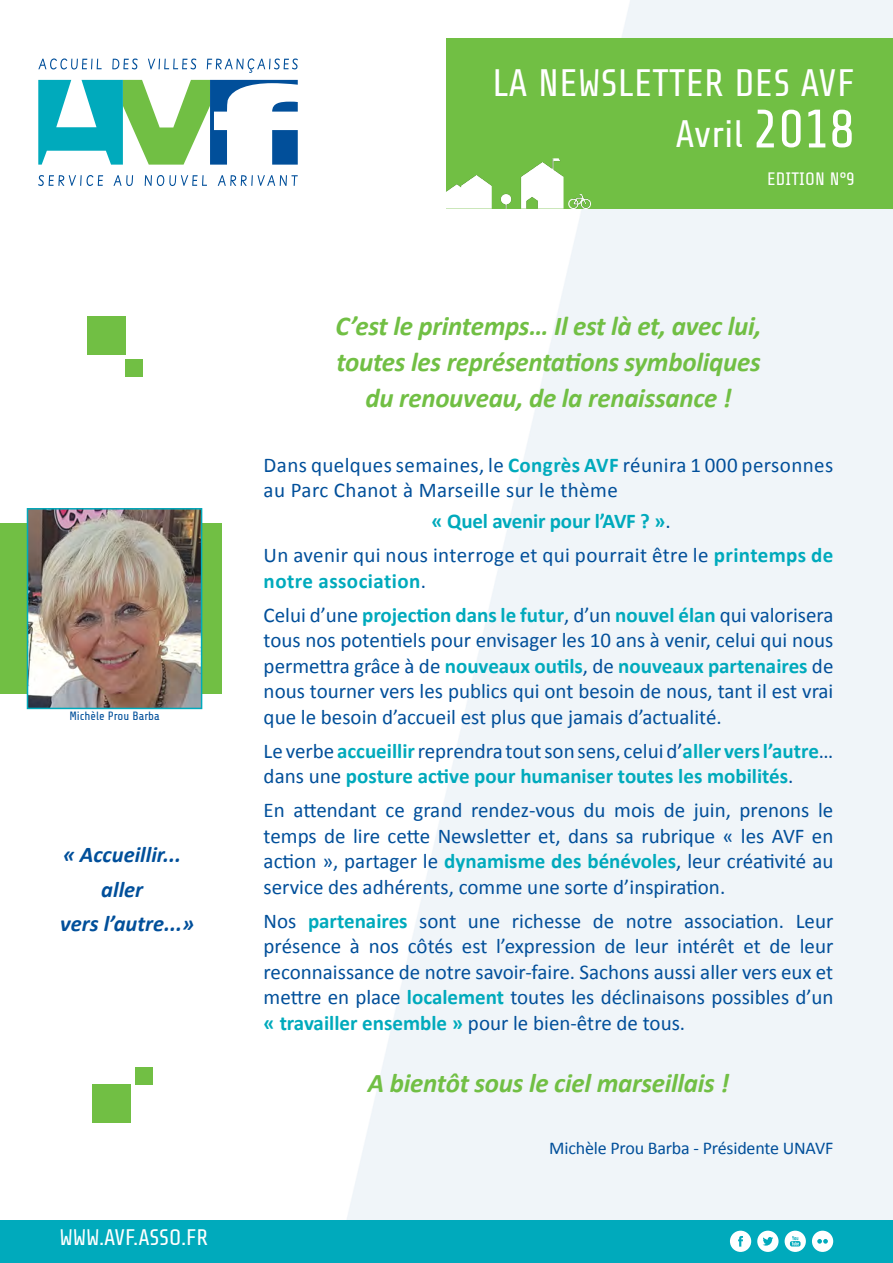
<style>
.page{position:relative;width:893px;height:1263px;background:#fff}
.page>*{position:absolute;margin:0;border:0;box-sizing:border-box;transform-origin:0 0}
.t1{font:38.25px "Share Tech";letter-spacing:.01em;color:#fff}
.TEXTE_gras_vert{font:italic 700 27.3px/36px "Calibri";letter-spacing:-.01em;color:#71bf44;text-align:center}
.TEXTE_gras_vert-2{font:italic 700 27px "Calibri";letter-spacing:-.01em;color:#71bf44}
.Citation{font:italic 700 22.5px "Calibri";color:#014f9a}
.t2{font:22.5px "Share Tech";color:#fff}
.t3{font:21px/25.5px "Calibri";color:#014f9a;text-align:justify}
.t4{font:21px/25.5px "Calibri";letter-spacing:.02em;color:#014f9a}
.t5{font:700 21px/25.5px "Calibri";color:#00aabc}
.t6{font:18px "Calibri";letter-spacing:-.01em;color:#014f9a}
.t7{font:18px "Share Tech";letter-spacing:.01em;color:#fff}
.Légende{font:12px "Share Tech";color:#014f9a}
.s1{font-size:54px}
.s2{font-weight:700;color:#00aabc}
.s3{font-weight:400;color:#014f9a}
</style>
<div class="page">
<img style="left:26px;top:0;width:867px;height:1220px">
<div style="left:446px;top:38px;width:447px;height:170px;background:#71bf44"></div>
<div style="left:0;top:1220px;width:893px;height:43px;background:#00aabc"></div>
<div style="left:0;top:523px;width:221px;height:171px;background:#71bf44"></div>
<svg style="left:38px;top:80px;width:260px;height:85px"></svg>
<svg style="left:38px;top:58px;width:260px;height:15px"></svg>
<svg style="left:38px;top:175px;width:260px;height:11px"></svg>
<img style="left:445px;top:158px;width:145px;height:51px">
<svg style="left:730px;top:1231px;width:21px;height:21px"></svg>
<svg style="left:757px;top:1231px;width:21px;height:21px"></svg>
<svg style="left:812px;top:1231px;width:21px;height:21px"></svg>
<svg style="left:785px;top:1231px;width:21px;height:21px"></svg>
<img style="left:30px;top:511px;width:169px;height:195px">
<div style="left:27px;top:508px;width:175px;height:201px;border:2px solid #00aabc"></div>
<div style="left:87px;top:316px;width:38px;height:39px;background:#71bf44"></div>
<div style="left:125px;top:360px;width:17px;height:17px;background:#71bf44"></div>
<div style="left:92px;top:1084px;width:38px;height:39px;background:#71bf44"></div>
<div style="left:136px;top:1067px;width:17px;height:17px;background:#71bf44"></div>
<p class="Légende" style="left:69px;top:710px;width:92px">Michèle Prou Barba</p>
<p class="Citation" style="left:63px;top:841px;width:119px">« Accueillir...</p>
<p class="Citation" style="left:101px;top:875px;width:43px">aller</p>
<p class="Citation" style="left:60px;top:909px;width:136px">vers l’autre...»</p>
<p class="t2" style="left:60px;top:1226px;width:150px">WWW.AVF.ASSO.FR</p>
<p class="t1" style="left:493px;top:64px;width:363px">LA NEWSLETTER DES AVF</p>
<p class="t1" style="left:675px;top:115px;width:181px">Avril <span class="s1">2018</span></p>
<p class="t7" style="left:767px;top:170px;width:89px">EDITION N°9</p>
<p class="TEXTE_gras_vert" style="left:336px;top:308px;width:427px">C’est le printemps… Il est là et, avec lui, toutes les représentations symboliques du renouveau, de la renaissance !</p>
<p class="t4" style="left:264px;top:452px;width:571px">Dans quelques semaines, le <span class="s2">Congrès AVF</span> réunira 1 000 personnes au Parc Chanot à Marseille sur le thème</p>
<p class="t5" style="left:432px;top:509px;width:241px">« Quel avenir pour l’AVF ? »<span class="s3">.</span></p>
<p class="t4" style="left:264px;top:543px;width:571px">Un avenir qui nous interroge et qui pourrait être le <span class="s2">printemps de notre association</span>.</p>
<p class="t3" style="left:264px;top:602px;width:571px">Celui d’une <span class="s2">projection dans le futur</span>, d’un <span class="s2">nouvel élan</span> qui valorisera tous nos potentiels pour envisager les 10 ans à venir, celui qui nous permettra grâce à de <span class="s2">nouveaux outils</span>, de <span class="s2">nouveaux partenaires</span> de nous tourner vers les publics qui ont besoin de nous, tant il est vrai que le besoin d’accueil est plus que jamais d’actualité.</p>
<p class="t5" style="left:264px;top:738px;width:571px"><span class="s3">Le verbe</span> accueillir <span class="s3">reprendra tout son sens, celui d’</span>aller vers l’autre<span class="s3">… dans une</span> posture active pour humaniser toutes les mobilités<span class="s3">.</span></p>
<p class="t3" style="left:264px;top:798px;width:571px">En attendant ce grand rendez-vous du mois de juin, prenons le temps de lire cette Newsletter et, dans sa rubrique « les AVF en action », partager le <span class="s2">dynamisme des bénévoles</span>, leur créativité au service des adhérents, comme une sorte d’inspiration.</p>
<p class="t3" style="left:264px;top:908px;width:571px">Nos <span class="s2">partenaires</span> sont une richesse de notre association. Leur présence à nos côtés est l’expression de leur intérêt et de leur reconnaissance de notre savoir-faire. Sachons aussi aller vers eux et mettre en place <span class="s2">localement</span> toutes les déclinaisons possibles d’un <span class="s2">« travailler ensemble »</span> pour le bien-être de tous.</p>
<p class="TEXTE_gras_vert-2" style="left:368px;top:1066px;width:363px">A bientôt sous le ciel marseillais !</p>
<p class="t6" style="left:549px;top:1137px;width:286px">Michèle Prou Barba - Présidente UNAVF</p>
</div>
